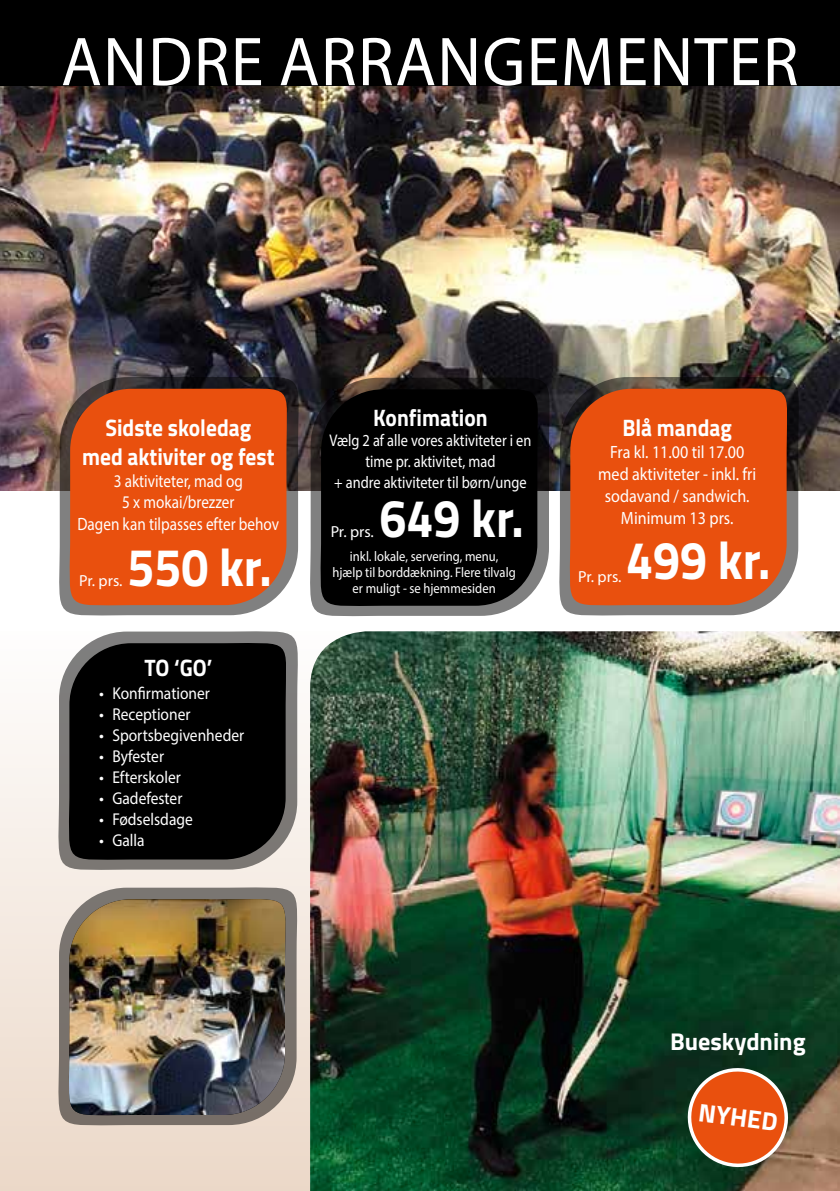
<style>
.page{position:relative;width:840px;height:1191px;background:#fff}
.page>*{position:absolute;margin:0;border:0;box-sizing:border-box;transform-origin:0 0}
.t1{font:69.8px "Myriad Pro";letter-spacing:.02em;color:#fff;scale:.95 1}
.t2{font:700 53.6px "Titillium";color:#fff;scale:.9 1}
.t3{font:700 25.6px "Titillium";color:#fff}
.t4{font:700 24.2px "Titillium";color:#fff}
.t5{font:700 23.8px/28.6px "Titillium";color:#fff;text-align:center;scale:.9 1}
.t6{font:17.8px/21.8px "Myriad Pro";color:#fff;text-align:center;scale:.9 1}
.t7{font:17.8px/21.8px "Myriad Pro";color:#fff;text-align:center;scale:.85 1}
.t8{font:17.2px "Myriad Pro";color:#fff}
.t9{font:16.8px/20.6px "Myriad Pro";color:#fff;text-align:center;scale:.85 1}
.t10{font:16px "Myriad Pro";color:#fff}
.t11{font:14px/16px "Myriad Pro";color:#fff;text-align:center;scale:.9 1}
</style>
<div class="page">
<img style="left:0;top:85px;width:839px;height:405px">
<div style="left:0;top:631px;width:839px;height:560px;background:linear-gradient(to bottom,#fefefd,#ebd8c8)"></div>
<svg style="left:56px;top:885px;width:243px;height:242px;background:#c1b7ae"></svg>
<svg style="left:62px;top:892px;width:233px;height:230px;background:#8b837d"></svg>
<img style="left:67px;top:899px;width:220px;height:217px">
<svg style="left:56px;top:631px;width:243px;height:241px"></svg>
<svg style="left:62px;top:636px;width:233px;height:231px;background:#171716"></svg>
<div style="left:0;top:0;width:839px;height:85px;background:#000"></div>
<svg style="left:57px;top:375px;width:243px;height:241px"></svg>
<svg style="left:63px;top:381px;width:233px;height:232px;background:#d3531c"></svg>
<svg style="left:557px;top:375px;width:243px;height:241px"></svg>
<svg style="left:562px;top:381px;width:234px;height:232px;background:#d4521a"></svg>
<svg style="left:308px;top:375px;width:243px;height:242px"></svg>
<svg style="left:313px;top:382px;width:234px;height:231px;background:#0d0d0d"></svg>
<img style="left:310px;top:631px;width:529px;height:560px">
<svg style="left:679px;top:1060px;width:116px;height:110px;background:#9d572b"></svg>
<h1 class="t1" style="left:61px;top:19px;width:271px">Andre arra</h1>
<h1 class="t1" style="left:437px;top:19px;width:367px">ngementer</h1>
<h3 class="t5" style="left:373px;top:402px;width:128px">Konfimation</h3>
<p class="t9" style="left:329px;top:430px;width:239px">Vælg 2 af alle vores aktiviteter i en time pr. aktivitet, mad<br>+ andre aktiviteter til børn/unge</p>
<h2 class="t2" style="left:379px;top:477px;width:162px">649 kr.</h2>
<p class="t11" style="left:332px;top:548px;width:205px">inkl. lokale, servering, menu,<br>hjælp til borddækning. Flere tilvalg er muligt - se hjemmesiden</p>
<h3 class="t5" style="left:622px;top:412px;width:123px">Blå mandag</h3>
<p class="t6" style="left:598px;top:441px;width:177px">Fra kl. 11.00 til 17.00 med aktiviteter - inkl. fri sodavand / sandwich.<br>Minimum 13 prs.</p>
<h2 class="t2" style="left:626px;top:519px;width:162px">499 kr.</h2>
<h3 class="t5" style="left:82px;top:412px;width:215px">Sidste skoledag med aktiviter og fest</h3>
<p class="t7" style="left:77px;top:469px;width:239px">3 aktiviteter, mad og<br>5 x mokai/brezzer<br>Dagen kan tilpasses efter behov</p>
<h2 class="t2" style="left:127px;top:526px;width:162px">550 kr.</h2>
<p class="t10" style="left:330px;top:522px;width:45px">Pr. prs.</p>
<p class="t10" style="left:79px;top:571px;width:45px">Pr. prs.</p>
<p class="t10" style="left:578px;top:566px;width:45px">Pr. prs.</p>
<h3 class="t5" style="left:144px;top:651px;width:77px">TO ‘GO’</h3>
<p class="t8" style="left:99px;top:683px;width:112px">• Konfirmationer</p>
<p class="t8" style="left:99px;top:704px;width:93px">• Receptioner</p>
<p class="t8" style="left:99px;top:725px;width:147px">• Sportsbegivenheder</p>
<p class="t8" style="left:99px;top:746px;width:67px">• Byfester</p>
<p class="t8" style="left:99px;top:767px;width:83px">• Efterskoler</p>
<p class="t8" style="left:99px;top:788px;width:85px">• Gadefester</p>
<p class="t8" style="left:99px;top:809px;width:95px">• Fødselsdage</p>
<p class="t8" style="left:99px;top:830px;width:47px">• Galla</p>
<h3 class="t4" style="left:669px;top:1023px;width:137px">Bueskydning</h3>
<h3 class="t3" style="left:700px;top:1092px;width:81px;rotate:7deg">NYHED</h3>
</div>
